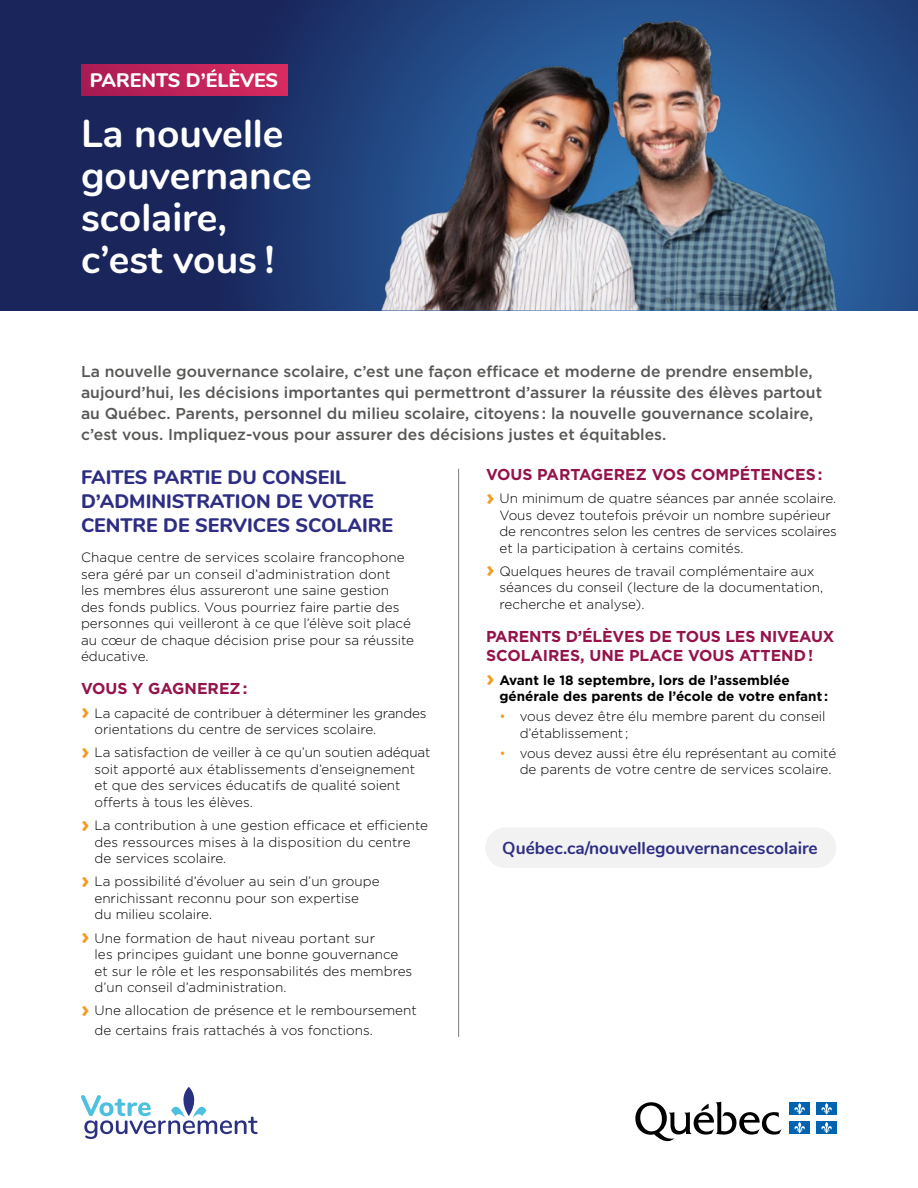
<style>
.page{position:relative;width:918px;height:1188px;background:#fff}
.page>*{position:absolute;margin:0;border:0;box-sizing:border-box;transform-origin:0 0}
.t1{font:700 39px/42px "Nunito";color:#fff}
.t2{font:800 19.5px/24px "Nunito";color:#2d2e83}
.t3{font:800 19.5px "Nunito";color:#fff}
.t4{font:700 17.25px "Nunito";color:#2d2e83}
.t5{font:500 15.75px/21px "Gotham";color:#575756}
.t6{font:700 15.75px/19.5px "Gotham";color:#94134b}
.t7{font:300 13.5px/16.5px "Gotham";color:#000}
.t8{font:700 13.5px/16.5px "Gotham";color:#000}
.s1{font-weight:700;font-size:22.5px;color:#f59b21}
.s2{font-size:22.5px;color:#f59b21}
.s3{color:#f59b21}
</style>
<div class="page">
<img style="left:82px;top:1087px;width:175px;height:52px">
<img style="left:635px;top:1101px;width:202px;height:41px">
<svg style="left:0;top:0;width:918px;height:310px;background:#1c3068"></svg>
<img style="left:355px;top:15px;width:509px;height:295px">
<div style="left:81px;top:64px;width:206px;height:32px;background:linear-gradient(to right,#a81b52,#d82b61)"></div>
<hr style="left:458px;top:469px;width:1px;height:568px;background:#7c7b7b">
<div style="left:485px;top:828px;width:351px;height:40px;background:#f2f2f2;border-radius:20px"></div>
<h1 class="t3" style="left:90px;top:66px;width:190px">PARENTS D’ÉLÈVES</h1>
<h1 class="t1" style="left:81px;top:110px;width:232px">La nouvelle gouvernance scolaire, c’est vous !</h1>
<p class="t5" style="left:81px;top:361px;width:743px">La nouvelle gouvernance scolaire, c’est une façon efficace et moderne de prendre ensemble, aujourd’hui, les décisions importantes qui permettront d’assurer la réussite des élèves partout au Québec. Parents, personnel du milieu scolaire, citoyens : la nouvelle gouvernance scolaire, c’est vous. Impliquez-vous pour assurer des décisions justes et équitables.</p>
<h2 class="t2" style="left:81px;top:464px;width:314px">FAITES PARTIE DU CONSEIL<br>D’ADMINISTRATION DE VOTRE<br>CENTRE DE SERVICES SCOLAIRE</h2>
<p class="t7" style="left:81px;top:549px;width:335px">Chaque centre de services scolaire francophone sera géré par un conseil d’administration dont<br>les membres élus assureront une saine gestion des fonds publics. Vous pourriez faire partie des personnes qui veilleront à ce que l’élève soit placé au cœur de chaque décision prise pour sa réussite éducative.</p>
<h3 class="t6" style="left:81px;top:679px;width:168px">VOUS Y GAGNEREZ :</h3>
<p class="t7" style="left:94px;top:704px;width:334px;text-indent:-14px"><span class="s1">›</span> La capacité de contribuer à déterminer les grandes orientations du centre de services scolaire.</p>
<p class="t7" style="left:94px;top:744px;width:337px;text-indent:-14px"><span class="s1">›</span> La satisfaction de veiller à ce qu’un soutien adéquat soit apporté aux établissements d’enseignement et que des services éducatifs de qualité soient offerts à tous les élèves.</p>
<p class="t7" style="left:94px;top:817px;width:335px;text-indent:-14px"><span class="s1">›</span> La contribution à une gestion efficace et efficiente des ressources mises à la disposition du centre de services scolaire.</p>
<p class="t7" style="left:94px;top:873px;width:287px;text-indent:-14px"><span class="s1">›</span> La possibilité d’évoluer au sein d’un groupe enrichissant reconnu pour son expertise du milieu scolaire.</p>
<p class="t7" style="left:94px;top:929px;width:319px;text-indent:-14px"><span class="s1">›</span> Une formation de haut niveau portant sur<br>les principes guidant une bonne gouvernance et sur le rôle et les responsabilités des membres d’un conseil d’administration.</p>
<p class="t7" style="left:94px;top:1000px;width:324px;line-height:19.5px;text-indent:-14px"><span class="s1">›</span> Une allocation de présence et le remboursement de certains frais rattachés à vos fonctions.</p>
<h3 class="t6" style="left:486px;top:464px;width:338px">VOUS PARTAGEREZ VOS COMPÉTENCES :</h3>
<p class="t7" style="left:500px;top:490px;width:339px;text-indent:-14px"><span class="s1">›</span> Un minimum de quatre séances par année scolaire.<br>Vous devez toutefois prévoir un nombre supérieur de rencontres selon les centres de services scolaires et la participation à certains comités.</p>
<p class="t7" style="left:500px;top:562px;width:325px;text-indent:-14px"><span class="s1">›</span> Quelques heures de travail complémentaire aux séances du conseil (lecture de la documentation, recherche et analyse).</p>
<h3 class="t6" style="left:486px;top:626px;width:350px">PARENTS D’ÉLÈVES DE TOUS LES NIVEAUX<br>SCOLAIRES, UNE PLACE VOUS ATTEND !</h3>
<p class="t8" style="left:500px;top:671px;width:330px;text-indent:-14px"><span class="s2">›</span> Avant le 18 septembre, lors de l’assemblée générale des parents de l’école de votre enfant :</p>
<p class="t7" style="left:520px;top:708px;width:307px;text-indent:-20px"><span class="s3">•</span> vous devez être élu membre parent du conseil d’établissement ;</p>
<p class="t7" style="left:520px;top:744px;width:318px;text-indent:-20px"><span class="s3">•</span> vous devez aussi être élu représentant au comité de parents de votre centre de services scolaire.</p>
<p class="t4" style="left:502px;top:835px;width:317px">Québec.ca/nouvellegouvernancescolaire</p>
</div>
